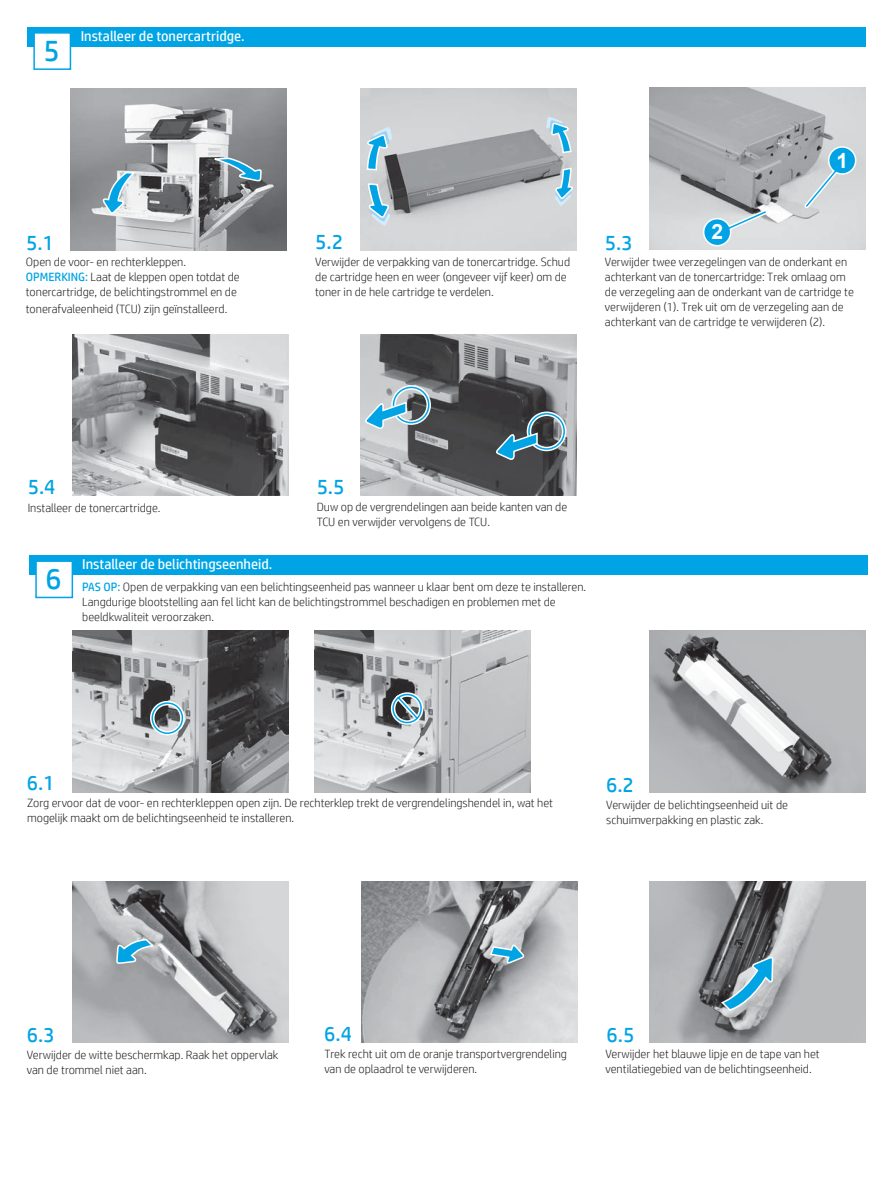
<style>
.page{position:relative;width:893px;height:1188px;background:#fff}
.page>*{position:absolute;margin:0;border:0;box-sizing:border-box;transform-origin:0 0}
.t1{font:30px "HP Simplified";color:#00a4e4}
.t2{font:21px "HP Simplified";color:#00a4e4}
.t3{font:14.25px "HP Simplified";color:#fff}
.t4{font:300 12px/15px "HP Simplified";color:#231f20}
.s1{font-weight:400;color:#00a4e4}
</style>
<div class="page">
<img style="left:650px;top:87px;width:216px;height:162px">
<div style="left:829px;top:147px;width:27px;height:27px;background:#00a4e4;border-radius:50%"></div>
<div style="left:828px;top:146px;width:28px;height:29px;border:2px solid #fff;border-radius:50%"></div>
<div style="left:704px;top:219px;width:27px;height:27px;background:#00a4e4;border-radius:50%"></div>
<div style="left:703px;top:218px;width:28px;height:28px;border:2px solid #fff;border-radius:50%"></div>
<div style="left:29px;top:555px;width:838px;height:20px;background:#00a4e4"></div>
<div style="left:35px;top:560px;width:38px;height:38px;background:#fff;border:2px solid #00a4e4"></div>
<div style="left:27px;top:27px;width:838px;height:19px;background:#00a4e4"></div>
<div style="left:33px;top:32px;width:38px;height:38px;background:#fff;border:2px solid #00a4e4"></div>
<img style="left:73px;top:334px;width:216px;height:162px">
<img style="left:360px;top:334px;width:216px;height:162px">
<svg style="left:363px;top:383px;width:206px;height:77px;background:#6b777d"></svg>
<img style="left:314px;top:631px;width:216px;height:161px">
<svg style="left:389px;top:690px;width:37px;height:37px"></svg>
<img style="left:649px;top:631px;width:216px;height:161px">
<img style="left:72px;top:881px;width:216px;height:162px">
<svg style="left:116px;top:938px;width:39px;height:27px"></svg>
<img style="left:361px;top:881px;width:216px;height:162px">
<svg style="left:489px;top:943px;width:35px;height:23px"></svg>
<img style="left:649px;top:881px;width:216px;height:162px">
<svg style="left:721px;top:956px;width:53px;height:58px;background:#769bab"></svg>
<img style="left:72px;top:631px;width:216px;height:161px">
<div style="left:150px;top:701px;width:35px;height:35px;border:4px solid #fff;border-radius:50%"></div>
<div style="left:151px;top:702px;width:32px;height:32px;border:2px solid #00a4e4;border-radius:50%"></div>
<img style="left:360px;top:88px;width:216px;height:162px">
<svg style="left:367px;top:182px;width:24px;height:44px"></svg>
<svg style="left:365px;top:127px;width:28px;height:44px"></svg>
<svg style="left:554px;top:167px;width:19px;height:39px"></svg>
<svg style="left:546px;top:117px;width:26px;height:37px"></svg>
<img style="left:71px;top:88px;width:216px;height:162px">
<svg style="left:101px;top:171px;width:35px;height:43px"></svg>
<svg style="left:205px;top:157px;width:57px;height:25px"></svg>
<svg style="left:800px;top:152px;width:45px;height:60px;background:#b3cad4"></svg>
<svg style="left:712px;top:206px;width:59px;height:33px"></svg>
<h1 class="t1" style="left:44px;top:31px;width:18px">5</h1>
<p class="t3" style="left:81px;top:27px;width:165px">Installeer de tonercartridge.</p>
<h2 class="t2" style="left:26px;top:229px;width:29px">5.1</h2>
<h2 class="t2" style="left:315px;top:228px;width:29px">5.2</h2>
<h2 class="t2" style="left:605px;top:229px;width:29px">5.3</h2>
<p class="t4" style="left:26px;top:254px;width:215px">Open de voor- en rechterkleppen.<br><span class="s1">OPMERKING:</span> Laat de kleppen open totdat de tonercartridge, de belichtingstrommel en de</p>
<p class="t4" style="left:26px;top:301px;width:203px">tonerafvaleenheid (TCU) zijn geïnstalleerd.</p>
<h2 class="t2" style="left:28px;top:473px;width:29px">5.4</h2>
<p class="t4" style="left:315px;top:254px;width:256px">Verwijder de verpakking van de tonercartridge. Schud de cartridge heen en weer (ongeveer vijf keer) om de toner in de hele cartridge te verdelen.</p>
<p class="t4" style="left:605px;top:254px;width:250px">Verwijder twee verzegelingen van de onderkant en achterkant van de tonercartridge: Trek omlaag om de verzegeling aan de onderkant van de cartridge te verwijderen (1). Trek uit om de verzegeling aan de achterkant van de cartridge te verwijderen (2).</p>
<h2 class="t2" style="left:317px;top:472px;width:29px">5.5</h2>
<p class="t4" style="left:28px;top:500px;width:134px">Installeer de tonercartridge.</p>
<p class="t4" style="left:317px;top:499px;width:252px">Duw op de vergrendelingen aan beide kanten van de<br>TCU en verwijder vervolgens de TCU.</p>
<p class="t3" style="left:82px;top:555px;width:192px">Installeer de belichtingseenheid.</p>
<p class="t4" style="left:82px;top:579px;width:505px"><span class="s1">PAS OP:</span> Open de verpakking van een belichtingseenheid pas wanneer u klaar bent om deze te installeren.<br>Langdurige blootstelling aan fel licht kan de belichtingstrommel beschadigen en problemen met de beeldkwaliteit veroorzaken.</p>
<h1 class="t1" style="left:45px;top:559px;width:18px">6</h1>
<h2 class="t2" style="left:27px;top:769px;width:29px">6.1</h2>
<h2 class="t2" style="left:606px;top:771px;width:29px">6.2</h2>
<p class="t4" style="left:27px;top:795px;width:528px">Zorg ervoor dat de voor- en rechterkleppen open zijn. De rechterklep trekt de vergrendelingshendel in, wat het mogelijk maakt om de belichtingseenheid te installeren.</p>
<p class="t4" style="left:606px;top:797px;width:183px">Verwijder de belichtingseenheid uit de schuimverpakking en plastic zak.</p>
<h2 class="t2" style="left:27px;top:1021px;width:29px">6.3</h2>
<h2 class="t2" style="left:324px;top:1020px;width:29px">6.4</h2>
<h2 class="t2" style="left:607px;top:1021px;width:29px">6.5</h2>
<p class="t4" style="left:27px;top:1047px;width:253px">Verwijder de witte beschermkap. Raak het oppervlak van de trommel niet aan.</p>
<p class="t4" style="left:324px;top:1046px;width:244px">Trek recht uit om de oranje transportvergrendeling van de oplaadrol te verwijderen.</p>
<p class="t4" style="left:605px;top:1046px;width:216px">Verwijder het blauwe lipje en de tape van het ventilatiegebied van de belichtingseenheid.</p>
</div>
